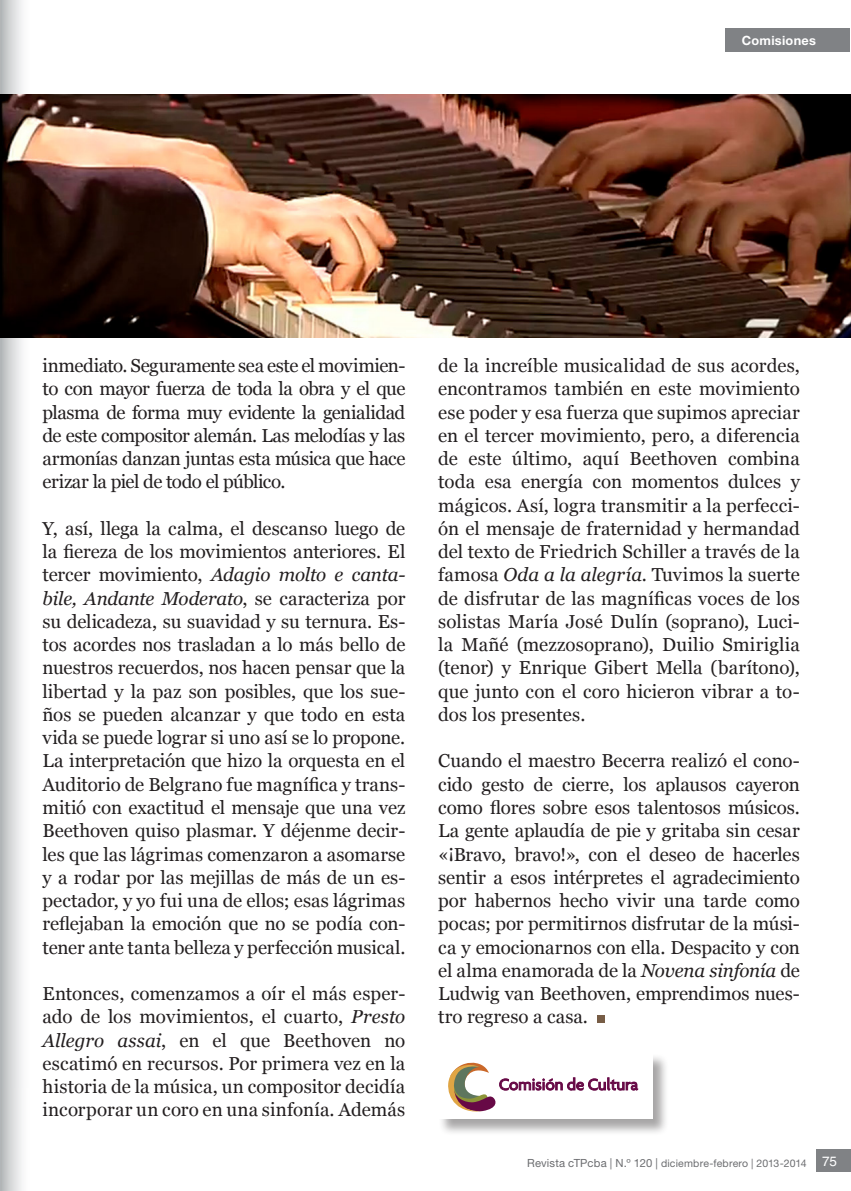
<style>
.page{position:relative;width:851px;height:1191px;background:#fff}
.page>*{position:absolute;margin:0;border:0;box-sizing:border-box;transform-origin:0 0}
.t1{font:18.75px/23.2px "Georgia";letter-spacing:-.005em;color:#231f20;text-align:justify}
.t2{font:700 12.75px "Helvetica Neue LT Std";letter-spacing:.02em;color:#fff}
.t3{font:10.5px "Helvetica Neue LT Std";letter-spacing:.015em;color:#6c6d70}
.s1{font-style:italic}
.s2{font-size:11.25px}
.s3{font-family:"Helvetica LT Std";font-size:13.5px;color:#fff}
</style>
<div class="page">
<div style="left:725px;top:29px;width:125px;height:23px;background:#808285"></div>
<div style="left:816px;top:1149px;width:34px;height:22px;background:#808285"></div>
<div style="left:597px;top:1015px;width:7px;height:8px;background:#775d46"></div>
<img style="left:0;top:94px;width:850px;height:244px">
<div style="left:438px;top:1053px;width:231px;height:83px;background:#231f20;opacity:.4"></div>
<div style="left:438px;top:1053px;width:214px;height:66px;background:#fff"></div>
<svg style="left:448px;top:1062px;width:191px;height:50px"></svg>
<p class="t2" style="left:741px;top:33px;width:75px">Comisiones</p>
<p class="t1" style="left:43px;top:354px;width:364px">inmediato. Seguramente sea este el movimien&shy;to con mayor fuerza de toda la obra y el que plasma de forma muy evidente la genialidad de este compositor alemán. Las melodías y las armonías danzan juntas esta música que hace erizar la piel de todo el público.</p>
<p class="t1" style="left:43px;top:517px;width:364px">Y, así, llega la calma, el descanso luego de la fiereza de los movimientos anteriores. El tercer movimiento, <span class="s1">Adagio molto e canta&shy;bile, Andante Moderato</span>, se caracteriza por su delicadeza, su suavidad y su ternura. Es&shy;tos acordes nos trasladan a lo más bello de nuestros recuerdos, nos hacen pensar que la libertad y la paz son posibles, que los sue&shy;ños se pueden alcanzar y que todo en esta vida se puede lograr si uno así se lo propone.<br>La interpretación que hizo la orquesta en el Auditorio de Belgrano fue magnífica y trans&shy;mitió con exactitud el mensaje que una vez Beethoven quiso plasmar. Y déjenme decir&shy;les que las lágrimas comenzaron a asomarse y a rodar por las mejillas de más de un es&shy;pectador, y yo fui una de ellos; esas lágrimas reflejaban la emoción que no se podía con&shy;tener ante tanta belleza y perfección musical.</p>
<p class="t1" style="left:43px;top:982px;width:364px">Entonces, comenzamos a oír el más esper&shy;ado de los movimientos, el cuarto, <span class="s1">Presto Allegro assai</span>, en el que Beethoven no escatimó en recursos. Por primera vez en la historia de la música, un compositor decidía incorporar un coro en una sinfonía. Además</p>
<p class="t1" style="left:438px;top:354px;width:363px">de la increíble musicalidad de sus acordes, encontramos también en este movimiento ese poder y esa fuerza que supimos apreciar en el tercer movimiento, pero, a diferencia de este último, aquí Beethoven combina toda esa energía con momentos dulces y mágicos. Así, logra transmitir a la perfecci&shy;ón el mensaje de fraternidad y hermandad del texto de Friedrich Schiller a través de la famosa <span class="s1">Oda a la alegría</span>. Tuvimos la suerte de disfrutar de las magníficas voces de los solistas María José Dulín (soprano), Luci&shy;la Mañé (mezzosoprano), Duilio Smiriglia (tenor) y Enrique Gibert Mella (barítono), que junto con el coro hicieron vibrar a to&shy;dos los presentes.</p>
<p class="t1" style="left:438px;top:749px;width:363px">Cuando el maestro Becerra realizó el cono&shy;cido gesto de cierre, los aplausos cayeron como flores sobre esos talentosos músicos.<br>La gente aplaudía de pie y gritaba sin cesar «¡Bravo, bravo!», con el deseo de hacerles sentir a esos intérpretes el agradecimiento por habernos hecho vivir una tarde como pocas; por permitirnos disfrutar de la músi&shy;ca y emocionarnos con ella. Despacito y con el alma enamorada de la <span class="s1">Novena sinfonía</span> de Ludwig van Beethoven, emprendimos nues&shy;tro regreso a casa.</p>
<p class="t3" style="left:527px;top:1156px;width:311px"><span class="s2">Revista cTPcba | N.º 120 |</span> diciembre-febrero | 2013-2014 <span class="s3">75</span></p>
</div>
